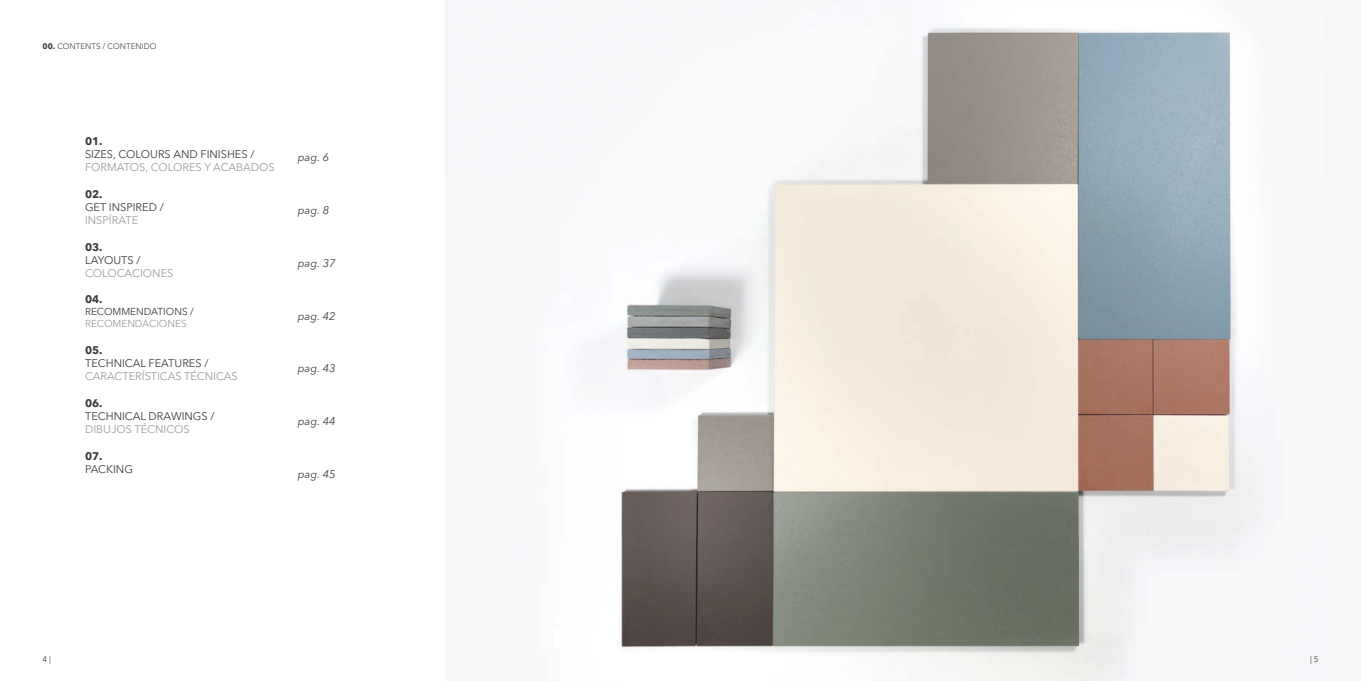
<style>
.page{position:relative;width:1361px;height:681px;background:#fff}
.page>*{position:absolute;margin:0;border:0;box-sizing:border-box;transform-origin:0 0}
.t1{font:11px "Avenir Next LT Pro";color:#3d3d3c}
.t2{font:11px "Avenir Next LT Pro";color:#9d9d9d}
.t3{font:italic 11px "Avenir Next LT Pro";color:#3d3d3c}
.t4{font:700 11px "Avenir Next LT Pro";color:#3d3d3c}
.t5{font:10px "Avenir Next LT Pro";color:#3d3d3c}
.t6{font:10px "Avenir Next LT Pro";color:#9d9d9d}
.t7{font:300 8px "Avenir LT Std";color:#3d3d3c}
.t8{font:8px "Avenir Next LT Pro";color:#3a3938}
.t9{font:8px "Avenir Next LT Pro";color:#3d3d3c}
.s1{font-family:"Avenir Next LT Pro";font-weight:700}
</style>
<div class="page">
<img style="left:582px;top:27px;width:700px;height:653px">
<p class="t7" style="left:43px;top:41px;width:115px"><span class="s1">00.</span> CONTENTS / CONTENIDO</p>
<p class="t4" style="left:85px;top:134px;width:19px">01.</p>
<p class="t1" style="left:85px;top:148px;width:171px">SIZES, COLOURS AND FINISHES /</p>
<p class="t2" style="left:85px;top:161px;width:191px">FORMATOS, COLORES Y ACABADOS</p>
<p class="t4" style="left:85px;top:187px;width:19px">02.</p>
<p class="t1" style="left:85px;top:200px;width:80px">GET INSPIRED /</p>
<p class="t2" style="left:85px;top:214px;width:55px">INSPÍRATE</p>
<p class="t4" style="left:85px;top:240px;width:19px">03.</p>
<p class="t1" style="left:85px;top:253px;width:57px">LAYOUTS /</p>
<p class="t2" style="left:85px;top:266px;width:90px">COLOCACIONES</p>
<p class="t4" style="left:85px;top:293px;width:19px">04.</p>
<p class="t5" style="left:85px;top:306px;width:110px">RECOMMENDATIONS /</p>
<p class="t6" style="left:85px;top:318px;width:103px">RECOMENDACIONES</p>
<p class="t4" style="left:85px;top:343px;width:19px">05.</p>
<p class="t1" style="left:85px;top:356px;width:125px">TECHNICAL FEATURES /</p>
<p class="t2" style="left:85px;top:370px;width:154px">CARACTERÍSTICAS TÉCNICAS</p>
<p class="t4" style="left:85px;top:396px;width:19px">06.</p>
<p class="t1" style="left:85px;top:409px;width:131px">TECHNICAL DRAWINGS /</p>
<p class="t2" style="left:85px;top:422px;width:106px">DIBUJOS TÉCNICOS</p>
<p class="t4" style="left:85px;top:449px;width:19px">07.</p>
<p class="t1" style="left:85px;top:462px;width:49px">PACKING</p>
<p class="t3" style="left:298px;top:151px;width:33px">pag. 6</p>
<p class="t3" style="left:298px;top:203px;width:33px">pag. 8</p>
<p class="t3" style="left:298px;top:256px;width:39px">pag. 37</p>
<p class="t3" style="left:298px;top:309px;width:39px">pag. 42</p>
<p class="t3" style="left:298px;top:362px;width:39px">pag. 43</p>
<p class="t3" style="left:298px;top:415px;width:39px">pag. 44</p>
<p class="t3" style="left:298px;top:467px;width:39px">pag. 45</p>
<p class="t8" style="left:43px;top:654px;width:10px">4 |</p>
<p class="t9" style="left:1310px;top:654px;width:10px">| 5</p>
</div>
